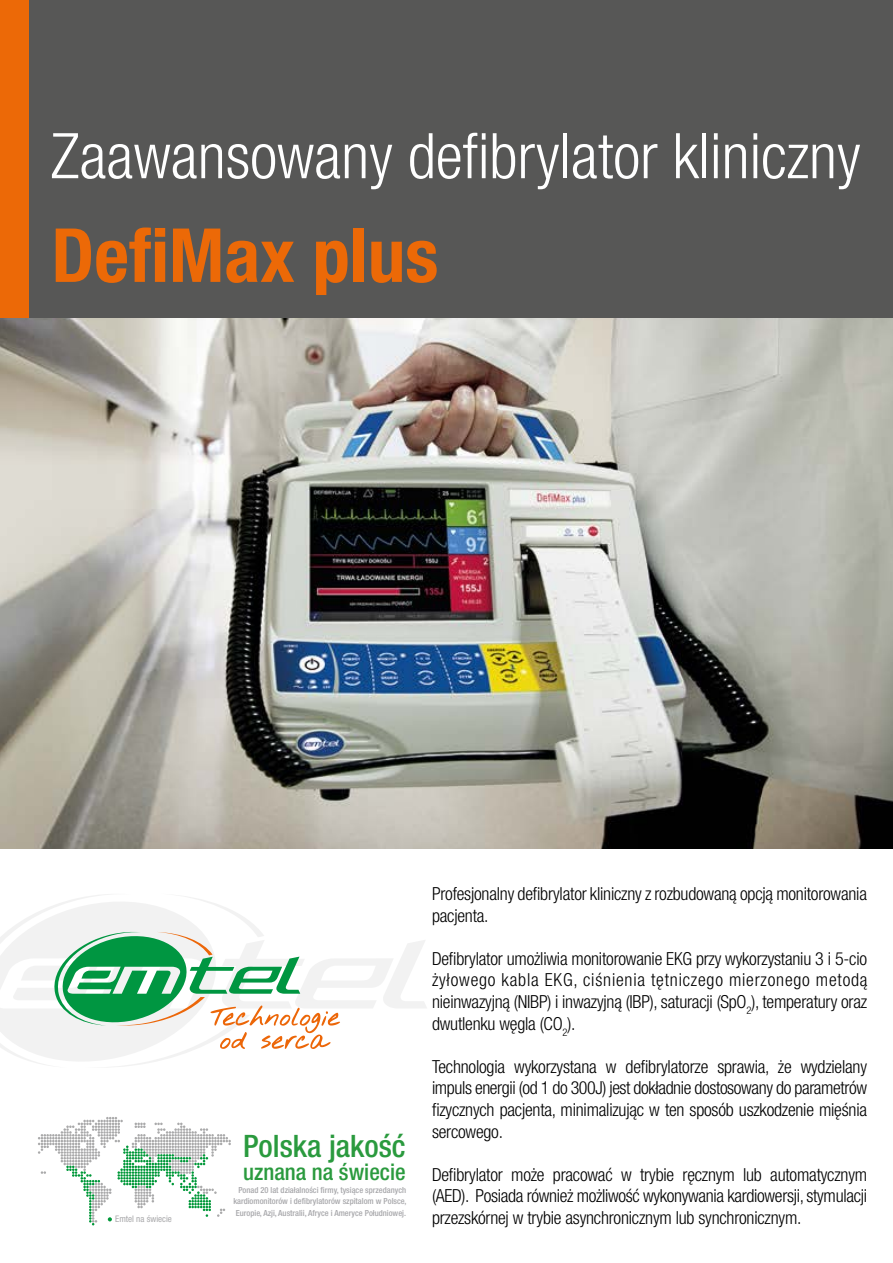
<style>
.page{position:relative;width:893px;height:1263px;background:#fff}
.page>*{position:absolute;margin:0;border:0;box-sizing:border-box;transform-origin:0 0}
.t1{font:700 condensed 74.7px "Helvetica Neue LT Pro";color:#ec6907}
.t2{font:300 condensed 63px "Helvetica Neue LT Pro";color:#fff}
.t3{font:500 condensed 30.9px "Helvetica Neue LT Pro";color:#2a9a3e}
.t4{font:500 condensed 22.8px "Helvetica Neue LT Pro";color:#2a9a3e}
.t5{font:300 condensed 18px/21.6px "Helvetica Neue LT Pro";letter-spacing:-.01em;color:#000}
.t6{font:condensed 9px "Helvetica Neue LT Pro";color:#a9a9ab}
.t7{font:500 condensed 8.4px/11.6px "Helvetica Neue LT Pro";color:#a7a7aa;text-align:center}
</style>
<div class="page">
<img style="left:0;top:318px;width:893px;height:531px">
<div style="left:0;top:0;width:893px;height:318px;background:#575756"></div>
<div style="left:0;top:0;width:28px;height:318px;background:#ec6907"></div>
<svg style="left:108px;top:1217px;width:4px;height:4px"></svg>
<img style="left:83px;top:1117px;width:100px;height:8px">
<img style="left:123px;top:1145px;width:82px;height:12px">
<svg style="left:0;top:894px;width:427px;height:173px"></svg>
<h2 class="t2" style="left:51px;top:120px;width:811px">Zaawansowany defibrylator kliniczny</h2>
<h1 class="t1" style="left:51px;top:210px;width:388px">DefiMax plus</h1>
<p class="t5" style="left:432px;top:883px;width:437px">Profesjonalny defibrylator kliniczny z rozbudowaną opcją monitorowania pacjenta.</p>
<p class="t5" style="left:432px;top:947px;width:437px;text-align:justify">Defibrylator umożliwia monitorowanie EKG przy wykorzystaniu 3 i 5-cio żyłowego kabla EKG, ciśnienia tętniczego mierzonego metodą nieinwazyjną (NIBP) i inwazyjną (IBP), saturacji (SpO<sub>2</sub>), temperatury oraz dwutlenku węgla (CO<sub>2</sub>).</p>
<p class="t5" style="left:432px;top:1055px;width:437px;text-align:justify">Technologia wykorzystana w defibrylatorze sprawia, że wydzielany impuls energii (od 1 do 300J) jest dokładnie dostosowany do parametrów fizycznych pacjenta, minimalizując w ten sposób uszkodzenie mięśnia sercowego.</p>
<p class="t5" style="left:432px;top:1163px;width:437px">Defibrylator może pracować w trybie ręcznym lub automatycznym (AED). Posiada również możliwość wykonywania kardiowersji, stymulacji</p>
<h3 class="t3" style="left:243px;top:1128px;width:164px">Polska jakość</h3>
<p class="t4" style="left:243px;top:1158px;width:164px">uznana na świecie</p>
<p class="t7" style="left:233px;top:1184px;width:175px">Ponad 20 lat działalności firmy, tysiące sprzedanych kardiomonitorów i defibrylatorów szpitalom w Polsce,<br>Europie, Azji, Australii, Afryce i Ameryce Południowej.</p>
<p class="t6" style="left:115px;top:1214px;width:58px">Emtel na świecie</p>
<p class="t5" style="left:432px;top:1207px;width:371px">przezskórnej w trybie asynchronicznym lub synchronicznym.</p>
</div>
